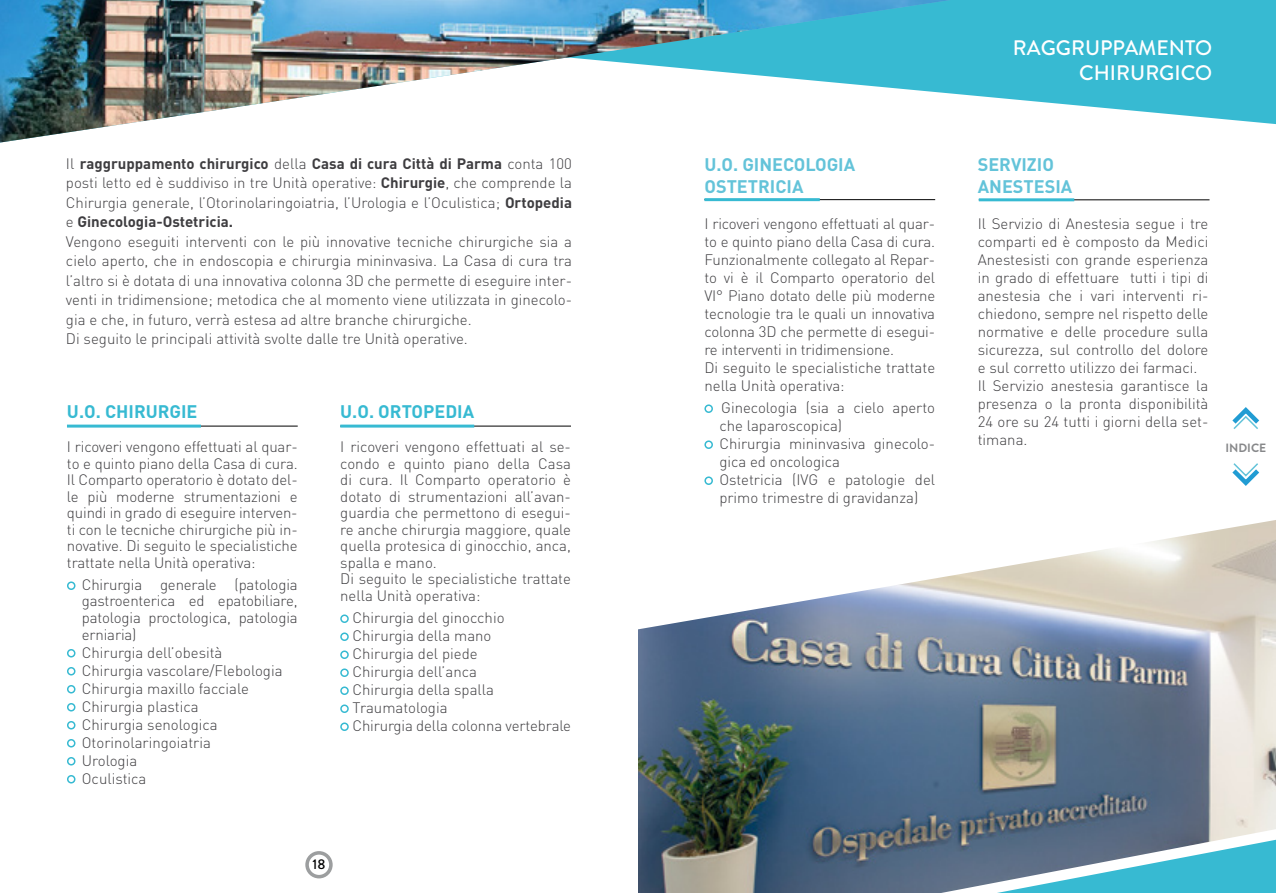
<style>
.page{position:relative;width:1276px;height:893px;background:#fff}
.page>*{position:absolute;margin:0;border:0;box-sizing:border-box;transform-origin:0 0}
.t1{font:500 21px/25.2px "Hv D Trial Brandon Grotesque";color:#fff;text-align:right}
.t2{font:700 18px/21.6px "DIN Pro";color:#63c3d9}
.t3{font:700 18px "DIN Pro";color:#37bad2}
.t4{font:300 15px/18px "DIN Pro";color:#3e3d40}
.t5{font:500 14.1px "Hv D Trial Brandon Grotesque";color:#000}
.t6{font:700 12px "Hv D Trial Brandon Grotesque";color:#87888a}
.s1{font-weight:700}
</style>
<div class="page">
<svg style="left:1232px;top:463px;width:28px;height:23px"></svg>
<svg style="left:1232px;top:407px;width:28px;height:22px"></svg>
<div style="left:305px;top:851px;width:28px;height:27px;border:4px solid #9c9e9f;border-radius:50%"></div>
<svg style="left:951px;top:0;width:325px;height:124px;fill:#37bad2"></svg>
<img style="left:0;top:0;width:951px;height:143px">
<img style="left:638px;top:520px;width:638px;height:373px">
<svg style="left:941px;top:829px;width:335px;height:64px"></svg>
<div style="left:67px;top:581px;width:8px;height:9px;border:2px solid #37bad2;border-radius:50%"></div>
<div style="left:67px;top:649px;width:8px;height:8px;border:2px solid #37bad2;border-radius:50%"></div>
<div style="left:67px;top:667px;width:8px;height:8px;border:2px solid #37bad2;border-radius:50%"></div>
<div style="left:67px;top:685px;width:8px;height:8px;border:2px solid #37bad2;border-radius:50%"></div>
<div style="left:67px;top:703px;width:8px;height:8px;border:2px solid #37bad2;border-radius:50%"></div>
<div style="left:67px;top:721px;width:8px;height:8px;border:2px solid #37bad2;border-radius:50%"></div>
<div style="left:67px;top:739px;width:8px;height:8px;border:2px solid #37bad2;border-radius:50%"></div>
<div style="left:67px;top:757px;width:8px;height:8px;border:2px solid #37bad2;border-radius:50%"></div>
<div style="left:67px;top:775px;width:8px;height:8px;border:2px solid #37bad2;border-radius:50%"></div>
<div style="left:340px;top:614px;width:9px;height:9px;border:2px solid #37bad2;border-radius:50%"></div>
<div style="left:340px;top:632px;width:9px;height:9px;border:2px solid #37bad2;border-radius:50%"></div>
<div style="left:340px;top:650px;width:9px;height:9px;border:2px solid #37bad2;border-radius:50%"></div>
<div style="left:340px;top:668px;width:9px;height:9px;border:2px solid #37bad2;border-radius:50%"></div>
<div style="left:340px;top:686px;width:9px;height:9px;border:2px solid #37bad2;border-radius:50%"></div>
<div style="left:340px;top:704px;width:9px;height:9px;border:2px solid #37bad2;border-radius:50%"></div>
<div style="left:340px;top:722px;width:9px;height:9px;border:2px solid #37bad2;border-radius:50%"></div>
<hr style="left:67px;top:426px;width:231px;height:1px;background:#000">
<hr style="left:340px;top:426px;width:231px;height:1px;background:#000">
<hr style="left:67px;top:425px;width:134px;height:3px;background:#37bad2">
<hr style="left:340px;top:425px;width:134px;height:3px;background:#37bad2">
<div style="left:704px;top:404px;width:9px;height:9px;border:2px solid #37bad2;border-radius:50%"></div>
<div style="left:704px;top:440px;width:9px;height:9px;border:2px solid #37bad2;border-radius:50%"></div>
<div style="left:704px;top:476px;width:9px;height:9px;border:2px solid #37bad2;border-radius:50%"></div>
<hr style="left:704px;top:199px;width:231px;height:1px;background:#000">
<hr style="left:978px;top:200px;width:231px;height:1px;background:#000">
<hr style="left:704px;top:198px;width:116px;height:3px;background:#37bad2">
<hr style="left:978px;top:198px;width:96px;height:3px;background:#37bad2">
<p class="t4" style="left:66px;top:153px;width:507px;line-height:19.5px">Il <span class="s1">raggruppamento chirurgico</span> della <span class="s1">Casa di cura Città di Parma</span> conta 100 posti letto ed è suddiviso in tre Unità operative: <span class="s1">Chirurgie</span>, che comprende la Chirurgia generale, l’Otorinolaringoiatria, l’Urologia e l’Oculistica; <span class="s1">Ortopedia </span>e <span class="s1">Ginecologia-Ostetricia.<br></span>Vengono eseguiti interventi con le più innovative tecniche chirurgiche sia a cielo aperto, che in endoscopia e chirurgia mininvasiva. La Casa di cura tra l’altro si è dotata di una innovativa colonna 3D che permette di eseguire inter&shy;venti in tridimensione; metodica che al momento viene utilizzata in ginecolo&shy;gia e che, in futuro, verrà estesa ad altre branche chirurgiche.<br>Di seguito le principali attività svolte dalle tre Unità operative.</p>
<p class="t2" style="left:704px;top:153px;width:152px">U.O. GINECOLOGIA<br>OSTETRICIA</p>
<p class="t4" style="left:704px;top:214px;width:232px">I ricoveri vengono effettuati al quar&shy;to e quinto piano della Casa di cura.<br>Funzionalmente collegato al Repar&shy;to vi è il Comparto operatorio del VI° Piano dotato delle più moderne tecnologie tra le quali un innovativa colonna 3D che permette di esegui&shy;re interventi in tridimensione.<br>Di seguito le specialistiche trattate nella Unità operativa:</p>
<p class="t4" style="left:719px;top:398px;width:217px">Ginecologia (sia a cielo aperto che laparoscopica)<br>Chirurgia mininvasiva ginecolo&shy;gica ed oncologica<br>Ostetricia (IVG e patologie del primo trimestre di gravidanza)</p>
<p class="t3" style="left:67px;top:399px;width:132px">U.O. CHIRURGIE</p>
<p class="t4" style="left:67px;top:438px;width:232px;line-height:16.5px;text-align:justify">I ricoveri vengono effettuati al quar&shy;to e quinto piano della Casa di cura.<br>Il Comparto operatorio è dotato del&shy;le più moderne strumentazioni e quindi in grado di eseguire interven&shy;ti con le tecniche chirurgiche più in&shy;novative. Di seguito le specialistiche trattate nella Unità operativa:</p>
<p class="t4" style="left:82px;top:576px;width:217px;line-height:16.5px;text-align:justify">Chirurgia generale (patologia gastroenterica ed epatobiliare, patologia proctologica, patologia erniaria)</p>
<p class="t4" style="left:82px;top:642px;width:202px">Chirurgia dell’obesità<br>Chirurgia vascolare/Flebologia<br>Chirurgia maxillo facciale<br>Chirurgia plastica<br>Chirurgia senologica<br>Otorinolaringoiatria<br>Urologia<br>Oculistica</p>
<p class="t3" style="left:340px;top:399px;width:135px">U.O. ORTOPEDIA</p>
<p class="t4" style="left:340px;top:438px;width:232px;line-height:16.5px">I ricoveri vengono effettuati al se&shy;condo e quinto piano della Casa di cura. Il Comparto operatorio è dotato di strumentazioni all’avan&shy;guardia che permettono di esegui&shy;re anche chirurgia maggiore, quale quella protesica di ginocchio, anca, spalla e mano.<br>Di seguito le specialistiche trattate nella Unità operativa:</p>
<p class="t4" style="left:352px;top:608px;width:220px">Chirurgia del ginocchio<br>Chirurgia della mano<br>Chirurgia del piede<br>Chirurgia dell’anca<br>Chirurgia della spalla<br>Traumatologia<br>Chirurgia della colonna vertebrale</p>
<p class="t5" style="left:312px;top:855px;width:14px">18</p>
<h1 class="t1" style="left:1013px;top:35px;width:201px">RAGGRUPPAMENTO<br>CHIRURGICO</h1>
<p class="t2" style="left:977px;top:153px;width:96px">SERVIZIO<br>ANESTESIA</p>
<p class="t4" style="left:977px;top:214px;width:232px">Il Servizio di Anestesia segue i tre comparti ed è composto da Medici Anestesisti con grande esperienza in grado di effettuare tutti i tipi di anestesia che i vari interventi ri&shy;chiedono, sempre nel rispetto delle normative e delle procedure sulla sicurezza, sul controllo del dolore e sul corretto utilizzo dei farmaci.<br>Il Servizio anestesia garantisce la presenza o la pronta disponibilità 24 ore su 24 tutti i giorni della set&shy;timana.</p>
<p class="t6" style="left:1225px;top:439px;width:42px">INDICE</p>
</div>
